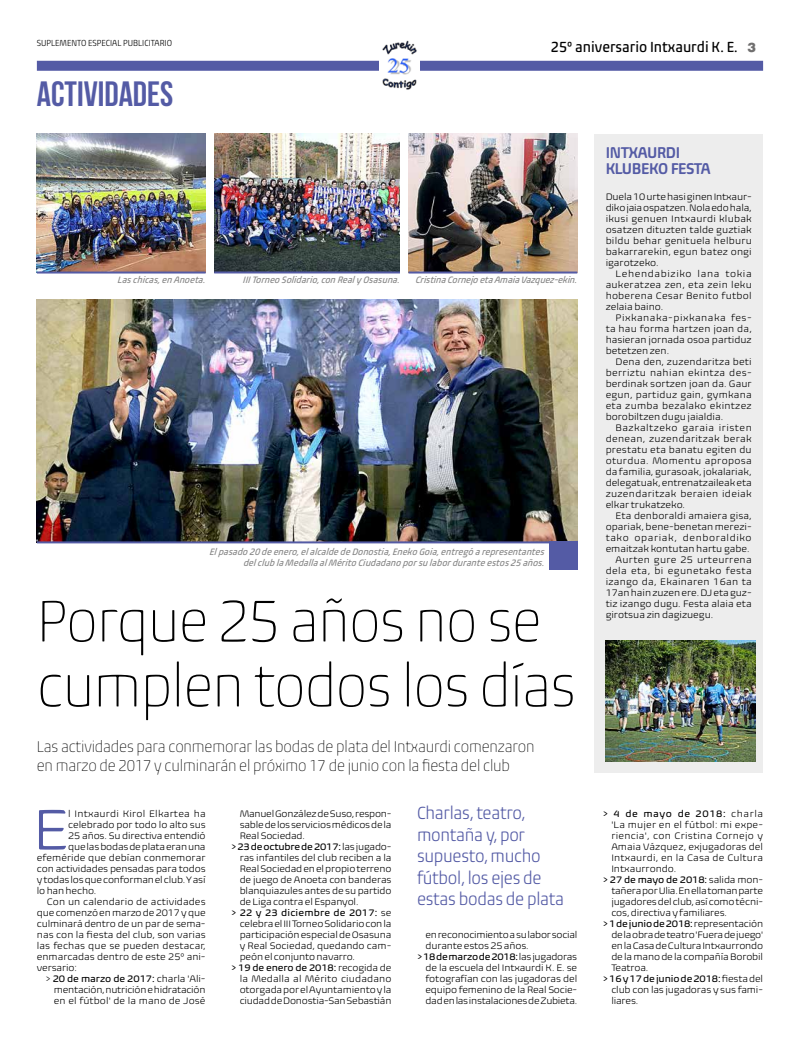
<style>
.page{position:relative;width:800px;height:1049px;background:#fff}
.page>*{position:absolute;margin:0;border:0;box-sizing:border-box;transform-origin:0 0}
.t1{font:200 condensed 60px/65px "Biome Pro";letter-spacing:-.015em;color:#000}
.t2{font:300 58.5px "Biome Pro";color:#545ba5}
.t3{font:700 35px "Bebas Neue";color:#545ba5}
.t4{font:300 condensed 18px/21.6px "Biome Pro";letter-spacing:-.015em;color:#545ba5}
.t5{font:200 condensed 16px/19.2px "Biome Pro";letter-spacing:-.01em;color:#000}
.t6{font:600 condensed 16px/16px "Biome Pro";letter-spacing:-.02em;color:#545ba5}
.t7{font:condensed 15px "Biome Pro";color:#000}
.t8{font:900 13px "Swiss 721 BT";color:#706f6f}
.t9{font:300 9.6px/11px "Biome Pro";letter-spacing:-.01em;color:#000;text-align:justify}
.t10{font:9.6px "Biome Pro";letter-spacing:-.015em;color:#000}
.t11{font:300 9.6px "Biome Pro";letter-spacing:.01em;color:#000}
.t12{font:300 9.6px "Biome Pro";letter-spacing:.02em;color:#000}
.t13{font:300 9.6px "Biome Pro";letter-spacing:-.03em;color:#000}
.t14{font:300 9.6px "Biome Pro";letter-spacing:.025em;color:#000}
.t15{font:300 9.6px "Biome Pro";letter-spacing:.015em;color:#000}
.t16{font:300 9.6px "Biome Pro";letter-spacing:.06em;color:#000}
.t17{font:300 9.6px "Biome Pro";letter-spacing:.04em;color:#000}
.t18{font:300 9.6px "Biome Pro";letter-spacing:.03em;color:#000}
.t19{font:9.6px "Biome Pro";letter-spacing:.015em;color:#000}
.t20{font:300 9.6px "Biome Pro";letter-spacing:.035em;color:#000}
.t21{font:9.6px "Biome Pro";letter-spacing:.06em;color:#000}
.t22{font:italic condensed 9.5px/11.4px "Biome Pro";color:#878787;text-align:right}
.t23{font:300 condensed 9px "Biome Pro";color:#000}
.s1{font-weight:300}
</style>
<div class="page">
<div style="left:0;top:61px;width:763px;height:10px;background:#545ba5"></div>
<div style="left:0;top:60px;width:37px;height:12px;background:#fff"></div>
<img style="left:379px;top:40px;width:40px;height:50px">
<div style="left:594px;top:134px;width:169px;height:638px;background:#ededed"></div>
<img style="left:605px;top:640px;width:150px;height:121px">
<img style="left:37px;top:299px;width:540px;height:242px">
<hr style="left:37px;top:541px;width:540px;height:2px;background:#545ba5">
<div style="left:549px;top:541px;width:28px;height:29px;background:#545ba5"></div>
<img style="left:408px;top:134px;width:169px;height:137px">
<hr style="left:408px;top:271px;width:169px;height:2px;background:#545ba5">
<img style="left:214px;top:134px;width:186px;height:137px">
<hr style="left:214px;top:271px;width:186px;height:2px;background:#545ba5">
<img style="left:37px;top:134px;width:169px;height:137px">
<hr style="left:37px;top:271px;width:169px;height:2px;background:#545ba5">
<p class="t23" style="left:37px;top:38px;width:137px">SUPLEMENTO ESPECIAL PUBLICITARIO</p>
<h3 class="t7" style="left:550px;top:37px;width:188px">25º aniversario Intxaurdi K. E.</h3>
<h3 class="t3" style="left:37px;top:74px;width:138px">ACTIVIDADES</h3>
<h3 class="t8" style="left:747px;top:39px;width:10px">3</h3>
<p class="t22" style="left:118px;top:274px;width:89px">Las chicas, en Anoeta.</p>
<p class="t22" style="left:243px;top:274px;width:158px">III Torneo Solidario, con Real y Osasuna.</p>
<p class="t22" style="left:415px;top:274px;width:163px">Cristina Cornejo eta Amaia Vazquez-ekin.</p>
<p class="t22" style="left:210px;top:546px;width:336px">El pasado 20 de enero, el alcalde de Donostia, Eneko Goia, entregó a representantes del club la Medalla al Mérito Ciudadano por su labor durante estos 25 años.</p>
<h1 class="t1" style="left:37px;top:588px;width:540px">Porque 25 años no se cumplen todos los días</h1>
<h3 class="t5" style="left:37px;top:736px;width:499px">Las actividades para conmemorar las bodas de plata del Intxaurdi comenzaron en marzo de 2017 y culminarán el próximo 17 de junio con la fiesta del club</h3>
<h2 class="t2" style="left:33px;top:792px;width:38px">E</h2>
<p class="t12" style="left:68px;top:807px;width:139px">l Intxaurdi Kirol Elkartea ha</p>
<h3 class="t4" style="left:417px;top:802px;width:148px">Charlas, teatro, montaña y, por supuesto, mucho fútbol, los ejes de estas bodas de plata</h3>
<p class="t9" style="left:425px;top:929px;width:153px">en reconocimiento a su labor social</p>
<p class="t9" style="left:425px;top:940px;width:105px">durante estos 25 años.</p>
<p class="t10" style="left:417px;top:950px;width:162px">&gt; 18 de marzo de 2018: <span class="s1">las jugadoras</span></p>
<p class="t9" style="left:425px;top:962px;width:153px">de la escuela del Intxaurdi K. E. se</p>
<p class="t9" style="left:425px;top:973px;width:153px">fotografían con las jugadoras del</p>
<p class="t9" style="left:425px;top:984px;width:153px">equipo femenino de la Real Socie-</p>
<p class="t13" style="left:425px;top:994px;width:153px">dad en las instalaciones de Zubieta.</p>
<p class="t9" style="left:240px;top:808px;width:153px">Manuel González de Suso, respon-</p>
<p class="t9" style="left:240px;top:819px;width:153px">sable de los servicios médicos de la</p>
<p class="t9" style="left:240px;top:830px;width:67px">Real Sociedad.</p>
<p class="t10" style="left:231px;top:840px;width:162px">&gt; 23 de octubre de 2017: <span class="s1">las jugado-</span></p>
<p class="t9" style="left:240px;top:852px;width:153px">ras infantiles del club reciben a la</p>
<p class="t9" style="left:240px;top:863px;width:153px">Real Sociedad en el propio terreno</p>
<p class="t9" style="left:240px;top:874px;width:153px">de juego de Anoeta con banderas</p>
<p class="t9" style="left:240px;top:885px;width:153px">blanquiazules antes de su partido</p>
<p class="t9" style="left:240px;top:896px;width:120px">de Liga contra el Espanyol.</p>
<p class="t19" style="left:231px;top:906px;width:162px">&gt; 22 y 23 diciembre de 2017: <span class="s1">se</span></p>
<p class="t9" style="left:240px;top:918px;width:153px">celebra el III Torneo Solidario con la</p>
<p class="t9" style="left:240px;top:929px;width:153px">participación especial de Osasuna</p>
<p class="t9" style="left:240px;top:940px;width:153px">y Real Sociedad, quedando cam-</p>
<p class="t9" style="left:240px;top:951px;width:117px">peón el conjunto navarro.</p>
<p class="t10" style="left:231px;top:961px;width:162px">&gt; 19 de enero de 2018: <span class="s1">recogida de</span></p>
<p class="t15" style="left:240px;top:972px;width:153px">la Medalla al Mérito ciudadano</p>
<p class="t9" style="left:240px;top:984px;width:153px">otorgada por el Ayuntamiento y la</p>
<p class="t9" style="left:240px;top:995px;width:153px">ciudad de Donostia-San Sebastián</p>
<p class="t9" style="left:68px;top:819px;width:139px">celebrado por todo lo alto sus</p>
<p class="t9" style="left:68px;top:830px;width:139px">25 años. Su directiva entendió</p>
<p class="t9" style="left:68px;top:841px;width:139px">que las bodas de plata eran una</p>
<p class="t9" style="left:37px;top:852px;width:170px">efeméride que debían conmemorar</p>
<p class="t9" style="left:37px;top:863px;width:170px">con actividades pensadas para todos</p>
<p class="t9" style="left:37px;top:874px;width:170px">y todas los que conforman el club. Y así</p>
<p class="t9" style="left:37px;top:885px;width:61px">lo han hecho.</p>
<p class="t11" style="left:47px;top:895px;width:160px">Con un calendario de actividades</p>
<p class="t9" style="left:37px;top:907px;width:170px">que comenzó en marzo de 2017 y que</p>
<p class="t9" style="left:37px;top:918px;width:170px">culminará dentro de un par de sema-</p>
<p class="t9" style="left:37px;top:929px;width:170px">nas con la fiesta del club, son varias</p>
<p class="t11" style="left:37px;top:939px;width:170px">las fechas que se pueden destacar,</p>
<p class="t9" style="left:37px;top:951px;width:170px">enmarcadas dentro de este 25º ani-</p>
<p class="t9" style="left:37px;top:962px;width:41px">versario:</p>
<p class="t10" style="left:45px;top:972px;width:162px"><span class="s1">&gt;</span> 20 de marzo de 2017: <span class="s1">charla 'Ali-</span></p>
<p class="t9" style="left:54px;top:984px;width:153px">mentación, nutrición e hidratación</p>
<p class="t9" style="left:54px;top:995px;width:153px">en el fútbol' de la mano de José</p>
<h3 class="t6" style="left:605px;top:144px;width:106px">INTXAURDI<br>KLUBEKO FESTA</h3>
<p class="t9" style="left:605px;top:192px;width:148px">Duela 10 urte hasi ginen Intxaur&shy;diko jaia ospatzen. Nola edo hala, ikusi genuen Intxaurdi klubak osatzen dituzten talde guztiak bildu behar genituela helburu bakarrarekin, egun batez ongi igarotzeko.</p>
<p class="t9" style="left:605px;top:269px;width:148px;text-indent:10px">Lehendabiziko lana tokia aukeratzea zen, eta zein leku hoberena Cesar Benito futbol zelaia baino.</p>
<p class="t9" style="left:605px;top:313px;width:148px;text-indent:10px">Pixkanaka-pixkanaka fes&shy;ta hau forma hartzen joan da, hasieran jornada osoa partiduz betetzen zen.</p>
<p class="t9" style="left:605px;top:357px;width:147px;text-indent:10px">Dena den, zuzendaritza beti berriztu nahian ekintza des&shy;berdinak sortzen joan da. Gaur egun, partiduz gain, gymkana eta zumba bezalako ekintzez borobiltzen dugu jaialdia.</p>
<p class="t9" style="left:605px;top:423px;width:148px;text-indent:10px">Bazkaltzeko garaia iristen denean, zuzendaritzak berak prestatu eta banatu egiten du oturdua. Momentu aproposa da familia, gurasoak, jokalariak, delegatuak, entrenatzaileak eta zuzendaritzak beraien ideiak elkar trukatzeko.</p>
<p class="t11" style="left:615px;top:510px;width:138px">Eta denboraldi amaiera gisa,</p>
<p class="t9" style="left:605px;top:522px;width:147px">opariak, bene-benetan merezi-</p>
<p class="t16" style="left:605px;top:532px;width:147px">tako opariak, denboraldiko</p>
<p class="t9" style="left:605px;top:544px;width:145px">emaitzak kontutan hartu gabe.</p>
<p class="t20" style="left:615px;top:554px;width:138px">Aurten gure 25 urteurrena</p>
<p class="t17" style="left:605px;top:565px;width:147px">dela eta, bi egunetako festa</p>
<p class="t18" style="left:605px;top:576px;width:148px">izango da, Ekainaren 16an ta</p>
<p class="t9" style="left:605px;top:588px;width:147px">17an hain zuzen ere. DJ eta guz-</p>
<p class="t11" style="left:605px;top:598px;width:148px">tiz izango dugu. Festa alaia eta</p>
<p class="t9" style="left:605px;top:610px;width:109px">girotsua zin dagizuegu.</p>
<p class="t21" style="left:602px;top:807px;width:162px">&gt; 4 de mayo de 2018: <span class="s1">charla</span></p>
<p class="t12" style="left:611px;top:818px;width:153px">'La mujer en el fútbol: mi expe-</p>
<p class="t14" style="left:611px;top:829px;width:153px">riencia', con Cristina Cornejo y</p>
<p class="t9" style="left:611px;top:841px;width:153px">Amaia Vázquez, exjugadoras del</p>
<p class="t12" style="left:611px;top:851px;width:153px">Intxaurdi, en la Casa de Cultura</p>
<p class="t9" style="left:611px;top:863px;width:66px">Intxaurrondo.</p>
<p class="t10" style="left:602px;top:873px;width:162px">&gt; 27 de mayo de 2018: <span class="s1">salida mon-</span></p>
<p class="t9" style="left:611px;top:885px;width:153px">tañera por Ulia. En ella toman parte</p>
<p class="t9" style="left:611px;top:896px;width:153px">jugadores del club, así como técni-</p>
<p class="t9" style="left:611px;top:907px;width:117px">cos, directiva y familiares.</p>
<p class="t10" style="left:602px;top:917px;width:162px">&gt; 1 de junio de 2018: <span class="s1">representación</span></p>
<p class="t9" style="left:611px;top:929px;width:153px">de la obra de teatro 'Fuera de juego'</p>
<p class="t9" style="left:611px;top:940px;width:153px">en la Casa de Cultura Intxaurrondo</p>
<p class="t9" style="left:611px;top:951px;width:153px">de la mano de la compañía Borobil</p>
<p class="t9" style="left:611px;top:962px;width:39px">Teatroa.</p>
<p class="t10" style="left:602px;top:972px;width:162px">&gt; 16 y 17 de junio de 2018: <span class="s1">fiesta del</span></p>
<p class="t9" style="left:611px;top:984px;width:153px">club con las jugadoras y sus fami-</p>
<p class="t9" style="left:611px;top:995px;width:29px">liares.</p>
</div>
